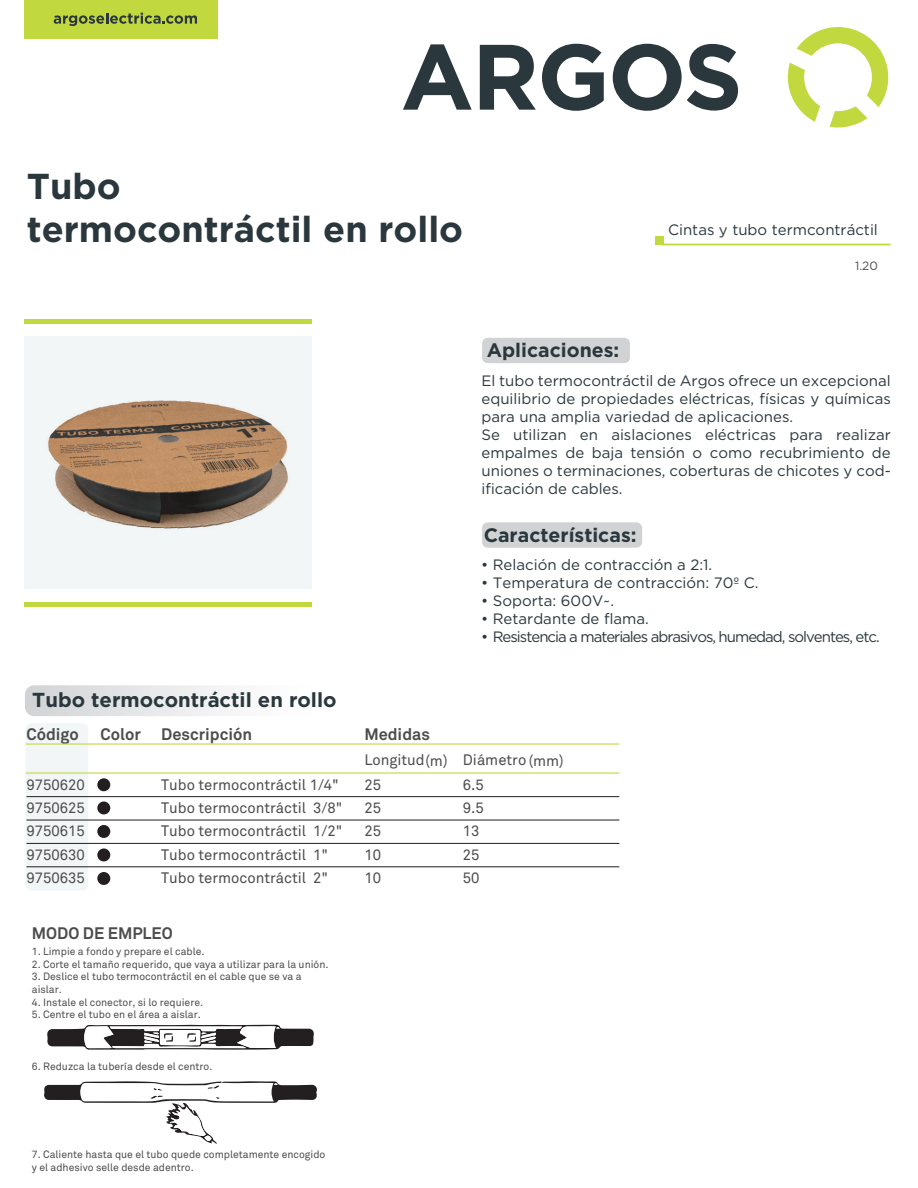
<style>
.page{position:relative;width:918px;height:1188px;background:#fff}
.page>*{position:absolute;margin:0;border:0;box-sizing:border-box;transform-origin:0 0}
.t1{font:700 36px/43.2px "Gotham";color:#2a373d}
.t2{font:700 20.25px "Gotham";color:#2a373d}
.t3{font:700 19.5px "Gotham";color:#2a373d}
.t4{font:700 16.5px "Akkurat Pro";color:#4d4c4c}
.t5{font:15px/18px "Gotham";color:#2a373d}
.t6{font:15px "Akkurat Pro";color:#4d4c4c}
.t7{font:15px "Gotham";letter-spacing:-.065em;color:#2a373d}
.t8{font:12px "Gotham";color:#4d4c4c}
.t9{font:10.5px/12.6px "Akkurat Pro";color:#4d4c4c}
</style>
<div class="page">
<div style="left:24px;top:337px;width:288px;height:252px;background:#f3f6f7"></div>
<div style="left:24px;top:319px;width:288px;height:5px;background:#c2d83f"></div>
<div style="left:24px;top:602px;width:288px;height:5px;background:#c2d83f"></div>
<div style="left:26px;top:723px;width:62px;height:168px;background:#f3f6f7;border-radius:6px"></div>
<svg style="left:47px;top:1025px;width:267px;height:25px"></svg>
<svg style="left:44px;top:1081px;width:273px;height:63px"></svg>
<img style="left:48px;top:400px;width:240px;height:129px">
<hr style="left:27px;top:820px;width:592px;height:1px;background:#231f20">
<hr style="left:27px;top:843px;width:592px;height:1px;background:#231f20">
<hr style="left:27px;top:867px;width:592px;height:1px;background:#231f20">
<hr style="left:27px;top:796px;width:592px;height:1px;background:#231f20">
<div style="left:97px;top:825px;width:13px;height:13px;background:#231f20;border-radius:50%"></div>
<div style="left:97px;top:848px;width:13px;height:13px;background:#231f20;border-radius:50%"></div>
<div style="left:97px;top:872px;width:13px;height:13px;background:#231f20;border-radius:50%"></div>
<div style="left:97px;top:801px;width:13px;height:13px;background:#231f20;border-radius:50%"></div>
<div style="left:97px;top:778px;width:13px;height:13px;background:#231f20;border-radius:50%"></div>
<div style="left:482px;top:522px;width:160px;height:26px;background:#d1d2d4;border-radius:6px"></div>
<div style="left:482px;top:338px;width:148px;height:25px;background:#d1d2d4;border-radius:6px"></div>
<svg style="left:25px;top:685px;width:203px;height:31px"></svg>
<div style="left:24px;top:0;width:194px;height:38px;background:#c2d83f"></div>
<svg style="left:54px;top:13px;width:143px;height:13px"></svg>
<hr style="left:661px;top:244px;width:229px;height:1px;background:#c2d83f">
<div style="left:655px;top:236px;width:9px;height:9px;background:#c2d83f"></div>
<svg style="left:787px;top:27px;width:102px;height:100px"></svg>
<svg style="left:403px;top:44px;width:69px;height:66px"></svg>
<svg style="left:480px;top:45px;width:56px;height:65px"></svg>
<svg style="left:542px;top:44px;width:62px;height:67px"></svg>
<svg style="left:613px;top:44px;width:125px;height:67px"></svg>
<hr style="left:26px;top:772px;width:593px;height:2px;background:#c2d83f">
<hr style="left:26px;top:743px;width:593px;height:2px;background:#c2d83f">
<h1 class="t1" style="left:27px;top:164px;width:438px">Tubo<br>termocontráctil en rollo</h1>
<p class="t5" style="left:668px;top:220px;width:211px">Cintas y tubo termcontráctil</p>
<p class="t8" style="left:855px;top:258px;width:24px">1.20</p>
<h2 class="t2" style="left:32px;top:687px;width:306px">Tubo termocontráctil en rollo</h2>
<h3 class="t3" style="left:487px;top:337px;width:134px">Aplicaciones:</h3>
<p class="t5" style="left:482px;top:371px;width:411px">El tubo termocontráctil de Argos ofrece un excepcional equilibrio de propiedades eléctricas, físicas y químicas para una amplia variedad de aplicaciones.<br>Se utilizan en aislaciones eléctricas para realizar empalmes de baja tensión o como recubrimiento de uniones o terminaciones, coberturas de chicotes y cod&shy;ificación de cables.</p>
<h3 class="t3" style="left:484px;top:522px;width:154px">Características:</h3>
<p class="t5" style="left:481px;top:556px;width:233px">• Relación de contracción a 2:1.</p>
<p class="t5" style="left:481px;top:574px;width:279px">• Temperatura de contracción: 70º C.</p>
<p class="t5" style="left:481px;top:592px;width:134px">• Soporta: 600V~.</p>
<p class="t5" style="left:481px;top:610px;width:169px">• Retardante de flama.</p>
<p class="t7" style="left:481px;top:627px;width:400px">• Resistencia a materiales abrasivos, humedad, solventes, etc.</p>
<p class="t4" style="left:27px;top:724px;width:54px">Código</p>
<p class="t4" style="left:161px;top:724px;width:92px">Descripción</p>
<p class="t4" style="left:364px;top:724px;width:67px">Medidas</p>
<p class="t6" style="left:364px;top:751px;width:85px">Longitud(m)</p>
<p class="t6" style="left:463px;top:751px;width:102px">Diámetro (mm)</p>
<p class="t4" style="left:101px;top:724px;width:42px">Color</p>
<p class="t6" style="left:27px;top:776px;width:60px">9750620</p>
<p class="t6" style="left:161px;top:776px;width:179px">Tubo termocontráctil 1/4"</p>
<p class="t6" style="left:364px;top:776px;width:18px">25</p>
<p class="t6" style="left:463px;top:776px;width:23px">6.5</p>
<p class="t6" style="left:27px;top:799px;width:60px">9750625</p>
<p class="t6" style="left:161px;top:799px;width:183px">Tubo termocontráctil 3/8"</p>
<p class="t6" style="left:364px;top:799px;width:18px">25</p>
<p class="t6" style="left:463px;top:799px;width:23px">9.5</p>
<p class="t6" style="left:27px;top:822px;width:60px">9750615</p>
<p class="t6" style="left:161px;top:822px;width:183px">Tubo termocontráctil 1/2"</p>
<p class="t6" style="left:364px;top:822px;width:18px">25</p>
<p class="t6" style="left:463px;top:822px;width:18px">13</p>
<p class="t6" style="left:27px;top:846px;width:60px">9750630</p>
<p class="t6" style="left:161px;top:846px;width:168px">Tubo termocontráctil 1"</p>
<p class="t6" style="left:364px;top:846px;width:18px">10</p>
<p class="t6" style="left:463px;top:846px;width:18px">25</p>
<p class="t6" style="left:27px;top:869px;width:60px">9750635</p>
<p class="t6" style="left:161px;top:869px;width:168px">Tubo termocontráctil 2"</p>
<p class="t6" style="left:364px;top:869px;width:18px">10</p>
<p class="t6" style="left:463px;top:869px;width:18px">50</p>
<p class="t4" style="left:32px;top:923px;width:143px">MODO DE EMPLEO</p>
<p class="t9" style="left:32px;top:946px;width:174px">1. Limpie a fondo y prepare el cable.</p>
<p class="t9" style="left:32px;top:958px;width:298px">2. Corte el tamaño requerido, que vaya a utilizar para la unión.</p>
<p class="t9" style="left:32px;top:971px;width:271px">3. Deslice el tubo termocontráctil en el cable que se va a aislar.</p>
<p class="t9" style="left:32px;top:996px;width:173px">4. Instale el conector, si lo requiere.</p>
<p class="t9" style="left:32px;top:1009px;width:170px">5. Centre el tubo en el área a aislar.</p>
<p class="t9" style="left:32px;top:1060px;width:182px">6. Reduzca la tubería desde el centro.</p>
<p class="t9" style="left:32px;top:1148px;width:295px">7. Caliente hasta que el tubo quede completamente encogido y el adhesivo selle desde adentro.</p>
</div>
